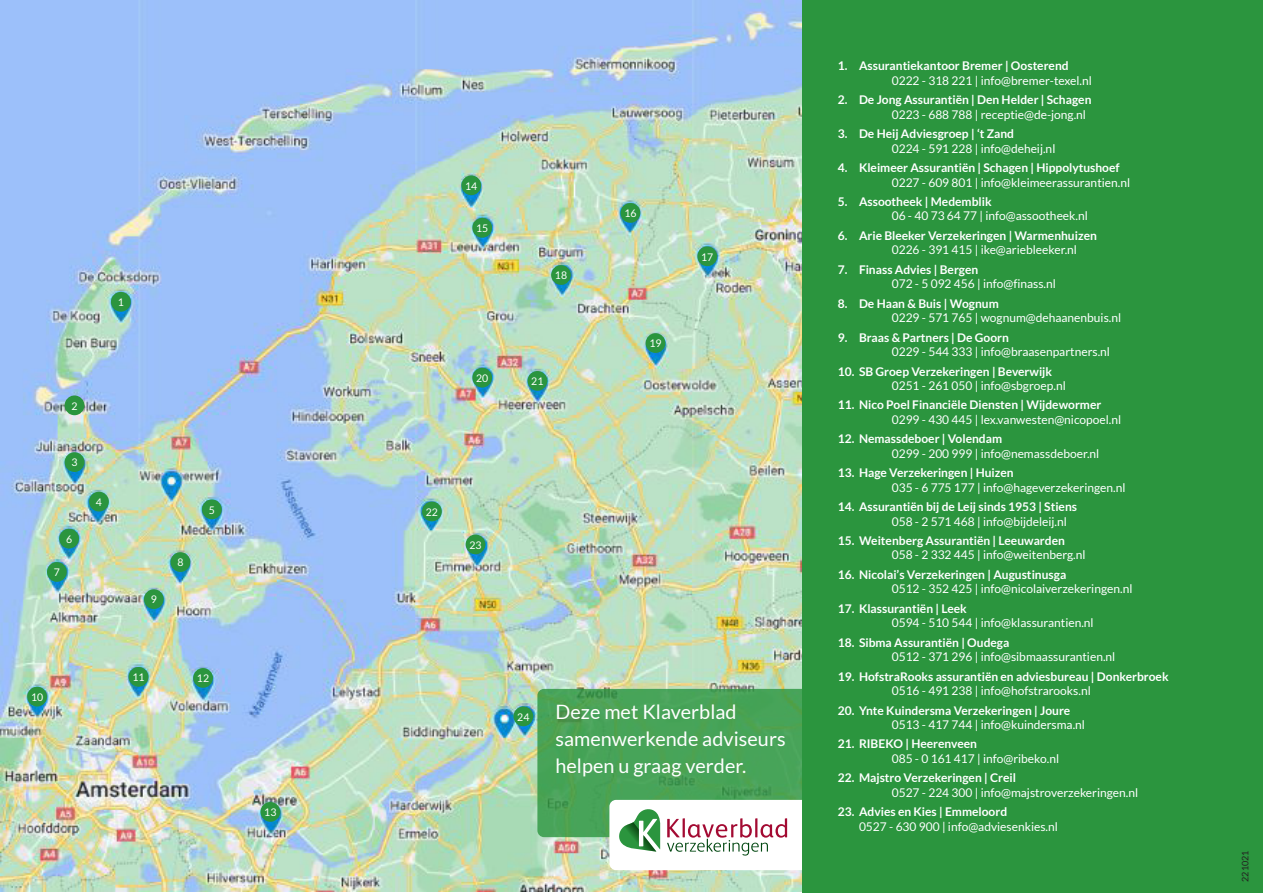
<style>
.page{position:relative;width:1263px;height:893px;background:#fff}
.page>*{position:absolute;margin:0;border:0;box-sizing:border-box;transform-origin:0 0}
.t1{font:19.8px/27px "Lato";letter-spacing:.005em;color:#fff}
.t2{font:12px "Lato";color:#fff}
.t3{font:700 12px "Lato";color:#fff}
.t4{font:10.5px "Lato";color:#fff}
.t5{font:9px "Lato";color:#231f20}
</style>
<div class="page">
<img style="left:0;top:0;width:802px;height:891px">
<div style="left:537px;top:689px;width:272px;height:148px;background:#48a459;border-radius:7px"></div>
<div style="left:609px;top:800px;width:263px;height:70px;background:#fff;border-radius:7px"></div>
<svg style="left:667px;top:818px;width:120px;height:38px"></svg>
<svg style="left:619px;top:809px;width:41px;height:43px"></svg>
<div style="left:802px;top:0;width:461px;height:893px;background:#2b953e"></div>
<div style="left:111px;top:292px;width:20px;height:20px;background:#2b953e;border-radius:50%"></div>
<div style="left:65px;top:452px;width:19px;height:20px;background:#2b953e;border-radius:50%"></div>
<div style="left:89px;top:492px;width:20px;height:19px;background:#2b953e;border-radius:50%"></div>
<div style="left:461px;top:175px;width:20px;height:20px;background:#2b953e;border-radius:50%"></div>
<div style="left:260px;top:802px;width:20px;height:20px;background:#2b953e;border-radius:50%"></div>
<div style="left:193px;top:668px;width:20px;height:20px;background:#2b953e;border-radius:50%"></div>
<div style="left:129px;top:667px;width:19px;height:20px;background:#2b953e;border-radius:50%"></div>
<div style="left:27px;top:687px;width:20px;height:19px;background:#2b953e;border-radius:50%"></div>
<div style="left:144px;top:589px;width:20px;height:20px;background:#2b953e;border-radius:50%"></div>
<div style="left:47px;top:562px;width:20px;height:20px;background:#2b953e;border-radius:50%"></div>
<div style="left:171px;top:552px;width:19px;height:20px;background:#2b953e;border-radius:50%"></div>
<div style="left:202px;top:499px;width:20px;height:20px;background:#2b953e;border-radius:50%"></div>
<div style="left:59px;top:529px;width:20px;height:20px;background:#2b953e;border-radius:50%"></div>
<div style="left:513px;top:706px;width:20px;height:20px;background:#2b953e;border-radius:50%"></div>
<div style="left:466px;top:534px;width:19px;height:20px;background:#2b953e;border-radius:50%"></div>
<div style="left:422px;top:502px;width:20px;height:19px;background:#2b953e;border-radius:50%"></div>
<div style="left:646px;top:333px;width:19px;height:20px;background:#2b953e;border-radius:50%"></div>
<div style="left:527px;top:371px;width:20px;height:20px;background:#2b953e;border-radius:50%"></div>
<div style="left:472px;top:368px;width:20px;height:20px;background:#2b953e;border-radius:50%"></div>
<div style="left:697px;top:246px;width:20px;height:20px;background:#2b953e;border-radius:50%"></div>
<div style="left:551px;top:265px;width:20px;height:20px;background:#2b953e;border-radius:50%"></div>
<div style="left:620px;top:203px;width:20px;height:20px;background:#2b953e;border-radius:50%"></div>
<div style="left:472px;top:218px;width:20px;height:20px;background:#2b953e;border-radius:50%"></div>
<div style="left:65px;top:395px;width:19px;height:20px;background:#2b953e;border-radius:50%"></div>
<p class="t4" style="left:118px;top:296px;width:8px">1</p>
<p class="t4" style="left:71px;top:400px;width:8px">2</p>
<p class="t4" style="left:71px;top:457px;width:8px">3</p>
<p class="t4" style="left:66px;top:533px;width:8px">6</p>
<p class="t4" style="left:54px;top:566px;width:8px">7</p>
<p class="t4" style="left:96px;top:496px;width:8px">4</p>
<p class="t4" style="left:31px;top:691px;width:14px">10</p>
<p class="t4" style="left:151px;top:594px;width:8px">9</p>
<p class="t4" style="left:177px;top:557px;width:8px">8</p>
<p class="t4" style="left:209px;top:504px;width:8px">5</p>
<p class="t4" style="left:132px;top:671px;width:14px">11</p>
<p class="t4" style="left:197px;top:672px;width:14px">12</p>
<p class="t4" style="left:264px;top:806px;width:14px">13</p>
<p class="t4" style="left:465px;top:180px;width:14px">14</p>
<p class="t4" style="left:476px;top:222px;width:14px">15</p>
<p class="t4" style="left:476px;top:372px;width:14px">20</p>
<p class="t4" style="left:555px;top:270px;width:14px">18</p>
<p class="t4" style="left:531px;top:375px;width:14px">21</p>
<p class="t4" style="left:426px;top:506px;width:14px">22</p>
<p class="t4" style="left:469px;top:539px;width:14px">23</p>
<p class="t4" style="left:624px;top:207px;width:14px">16</p>
<p class="t4" style="left:649px;top:338px;width:14px">19</p>
<p class="t4" style="left:701px;top:251px;width:14px">17</p>
<p class="t4" style="left:517px;top:711px;width:14px">24</p>
<h1 class="t1" style="left:555px;top:698px;width:232px">Deze met Klaverblad samenwerkende adviseurs helpen u graag verder.</h1>
<p class="t3" style="left:838px;top:59px;width:232px">1. Assurantiekantoor Bremer | Oosterend</p>
<p class="t2" style="left:892px;top:74px;width:201px">0222 - 318 221 | info@bremer-texel.nl</p>
<p class="t3" style="left:838px;top:93px;width:255px">2. De Jong Assurantiën | Den Helder | Schagen</p>
<p class="t2" style="left:892px;top:108px;width:196px">0223 - 688 788 | receptie@de-jong.nl</p>
<p class="t3" style="left:838px;top:127px;width:178px">3. De Heij Adviesgroep | ‘t Zand</p>
<p class="t2" style="left:892px;top:142px;width:165px">0224 - 591 228 | info@deheij.nl</p>
<p class="t3" style="left:838px;top:161px;width:283px">4. Kleimeer Assurantiën | Schagen | Hippolytushoef</p>
<p class="t2" style="left:892px;top:175px;width:240px">0227 - 609 801 | info@kleimeerassurantien.nl</p>
<p class="t3" style="left:838px;top:195px;width:155px">5. Assootheek | Medemblik</p>
<p class="t2" style="left:892px;top:209px;width:198px">06 - 40 73 64 77 | info@assootheek.nl</p>
<p class="t3" style="left:838px;top:229px;width:261px">6. Arie Bleeker Verzekeringen | Warmenhuizen</p>
<p class="t2" style="left:892px;top:243px;width:187px">0226 - 391 415 | ike@ariebleeker.nl</p>
<p class="t3" style="left:838px;top:263px;width:142px">7. Finass Advies | Bergen</p>
<p class="t2" style="left:892px;top:277px;width:166px">072 - 5 092 456 | info@finass.nl</p>
<p class="t3" style="left:838px;top:296px;width:163px">8. De Haan &amp; Buis | Wognum</p>
<p class="t2" style="left:892px;top:311px;width:231px">0229 - 571 765 | wognum@dehaanenbuis.nl</p>
<p class="t3" style="left:838px;top:330px;width:173px">9. Braas &amp; Partners | De Goorn</p>
<p class="t2" style="left:892px;top:345px;width:220px">0229 - 544 333 | info@braasenpartners.nl</p>
<p class="t3" style="left:838px;top:364px;width:216px">10. SB Groep Verzekeringen | Beverwijk</p>
<p class="t2" style="left:892px;top:379px;width:176px">0251 - 261 050 | info@sbgroep.nl</p>
<p class="t3" style="left:838px;top:398px;width:265px">11. Nico Poel Financiële Diensten | Wijdewormer</p>
<p class="t2" style="left:892px;top:413px;width:231px">0299 - 430 445 | lex.vanwesten@nicopoel.nl</p>
<p class="t3" style="left:838px;top:432px;width:166px">12. Nemassdeboer | Volendam</p>
<p class="t2" style="left:892px;top:447px;width:209px">0299 - 200 999 | info@nemassdeboer.nl</p>
<p class="t3" style="left:838px;top:466px;width:177px">13. Hage Verzekeringen | Huizen</p>
<p class="t2" style="left:892px;top:481px;width:235px">035 - 6 775 177 | info@hageverzekeringen.nl</p>
<p class="t3" style="left:838px;top:500px;width:241px">14. Assurantiën bij de Leij sinds 1953 | Stiens</p>
<p class="t2" style="left:892px;top:514px;width:177px">058 - 2 571 468 | info@bijdeleij.nl</p>
<p class="t3" style="left:838px;top:534px;width:229px">15. Weitenberg Assurantiën | Leeuwarden</p>
<p class="t2" style="left:892px;top:548px;width:195px">058 - 2 332 445 | info@weitenberg.nl</p>
<p class="t3" style="left:838px;top:568px;width:230px">16. Nicolai’s Verzekeringen | Augustinusga</p>
<p class="t2" style="left:892px;top:582px;width:242px">0512 - 352 425 | info@nicolaiverzekeringen.nl</p>
<p class="t3" style="left:838px;top:602px;width:131px">17. Klassurantiën | Leek</p>
<p class="t2" style="left:892px;top:616px;width:203px">0594 - 510 544 | info@klassurantien.nl</p>
<p class="t3" style="left:838px;top:635px;width:173px">18. Sibma Assurantiën | Oudega</p>
<p class="t2" style="left:892px;top:650px;width:225px">0512 - 371 296 | info@sibmaassurantien.nl</p>
<p class="t3" style="left:838px;top:669px;width:332px">19. HofstraRooks assurantiën en adviesbureau | Donkerbroek</p>
<p class="t2" style="left:892px;top:684px;width:200px">0516 - 491 238 | info@hofstrarooks.nl</p>
<p class="t3" style="left:838px;top:703px;width:234px">20. Ynte Kuindersma Verzekeringen | Joure</p>
<p class="t2" style="left:892px;top:718px;width:195px">0513 - 417 744 | info@kuindersma.nl</p>
<p class="t3" style="left:838px;top:737px;width:141px">21. RIBEKO | Heerenveen</p>
<p class="t2" style="left:892px;top:752px;width:169px">085 - 0 161 417 | info@ribeko.nl</p>
<p class="t3" style="left:838px;top:771px;width:180px">22. Majstro Verzekeringen | Creil</p>
<p class="t2" style="left:892px;top:786px;width:248px">0527 - 224 300 | info@majstroverzekeringen.nl</p>
<p class="t3" style="left:838px;top:805px;width:171px">23. Advies en Kies | Emmeloord</p>
<p class="t2" style="left:859px;top:820px;width:200px">0527 - 630 900 | info@adviesenkies.nl</p>
<p class="t5" style="left:1240px;top:882px;width:33px;rotate:-90deg">221021</p>
</div>
